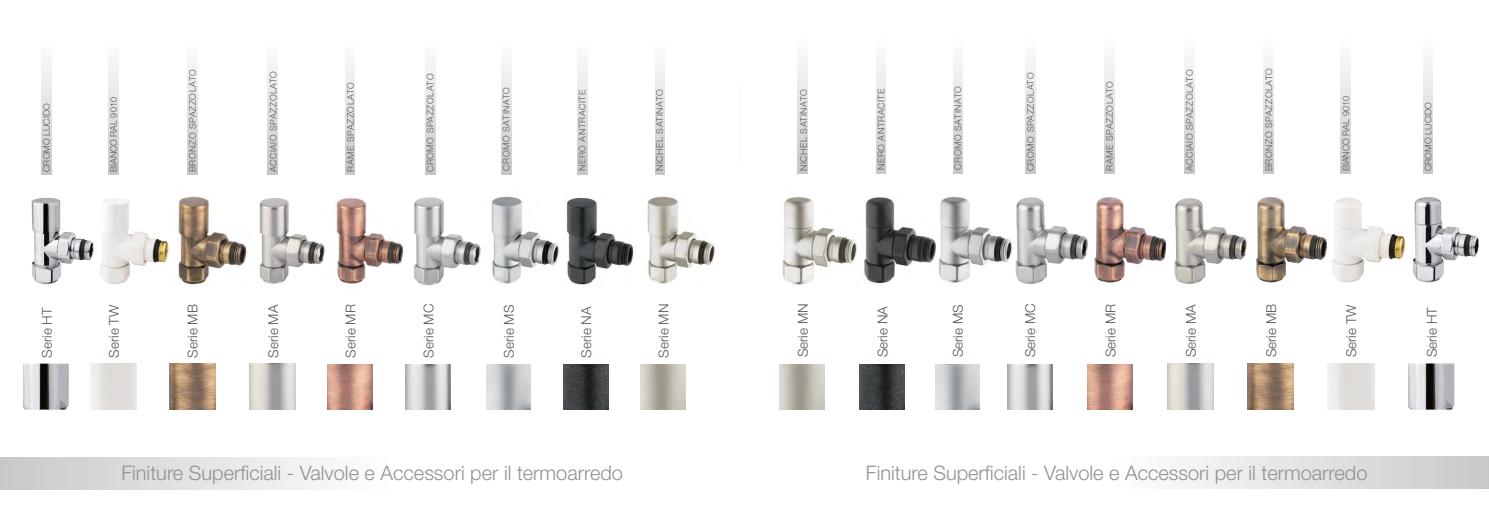
<style>
.page{position:relative;width:1489px;height:525px;background:#fff}
.page>*{position:absolute;margin:0;border:0;box-sizing:border-box;transform-origin:0 0}
.t1{font:300 20px "Helvetica Neue CE";color:#929292}
.t2{font:300 13.5px "Helvetica Neue CE";color:#575756}
.t3{font:300 9px "Helvetica Neue CE";letter-spacing:.06em;color:#575756}
.t4{font:300 9px "Helvetica Neue CE";color:#575756}
.t5{font:300 9px "Helvetica Neue CE";letter-spacing:.01em;color:#575756}
</style>
<div class="page">
<svg style="left:425px;top:64px;width:10px;height:110px"></svg>
<svg style="left:345px;top:64px;width:10px;height:110px"></svg>
<img style="left:1015px;top:197px;width:74px;height:87px">
<img style="left:336px;top:197px;width:145px;height:89px">
<img style="left:491px;top:196px;width:69px;height:88px">
<img style="left:406px;top:365px;width:44px;height:44px">
<img style="left:328px;top:365px;width:44px;height:44px">
<img style="left:178px;top:196px;width:65px;height:89px">
<svg style="left:187px;top:64px;width:10px;height:110px"></svg>
<svg style="left:268px;top:64px;width:9px;height:110px"></svg>
<img style="left:169px;top:363px;width:46px;height:46px">
<img style="left:23px;top:363px;width:46px;height:46px">
<svg style="left:109px;top:64px;width:9px;height:110px"></svg>
<img style="left:32px;top:198px;width:62px;height:86px">
<img style="left:100px;top:198px;width:69px;height:86px">
<img style="left:243px;top:198px;width:82px;height:86px">
<img style="left:1094px;top:197px;width:71px;height:86px">
<img style="left:935px;top:364px;width:44px;height:45px">
<img style="left:1007px;top:364px;width:45px;height:45px">
<img style="left:250px;top:363px;width:46px;height:46px">
<img style="left:1087px;top:364px;width:45px;height:45px">
<img style="left:1167px;top:363px;width:46px;height:46px">
<img style="left:1247px;top:363px;width:46px;height:46px">
<img style="left:1408px;top:363px;width:46px;height:46px">
<img style="left:1413px;top:197px;width:65px;height:85px">
<img style="left:1174px;top:198px;width:73px;height:86px">
<img style="left:1256px;top:197px;width:71px;height:86px">
<svg style="left:501px;top:64px;width:10px;height:110px"></svg>
<svg style="left:655px;top:64px;width:9px;height:110px"></svg>
<img style="left:1332px;top:197px;width:73px;height:85px">
<svg style="left:953px;top:63px;width:9px;height:110px"></svg>
<svg style="left:1025px;top:63px;width:10px;height:110px"></svg>
<svg style="left:1104px;top:63px;width:9px;height:110px"></svg>
<svg style="left:1184px;top:63px;width:9px;height:110px"></svg>
<svg style="left:1263px;top:63px;width:10px;height:110px"></svg>
<svg style="left:1340px;top:63px;width:10px;height:111px"></svg>
<svg style="left:1423px;top:63px;width:9px;height:110px"></svg>
<svg style="left:41px;top:64px;width:10px;height:110px"></svg>
<div style="left:1107px;top:456px;width:381px;height:32px;background:linear-gradient(to right,#fff,#c9c9c9)"></div>
<div style="left:0;top:457px;width:398px;height:32px;background:linear-gradient(to right,#c9c9c8,#fff)"></div>
<img style="left:647px;top:196px;width:69px;height:88px">
<img style="left:782px;top:197px;width:75px;height:88px">
<svg style="left:798px;top:63px;width:9px;height:110px"></svg>
<img style="left:864px;top:197px;width:72px;height:87px">
<img style="left:859px;top:364px;width:45px;height:45px">
<svg style="left:876px;top:63px;width:9px;height:110px"></svg>
<img style="left:566px;top:197px;width:68px;height:88px">
<img style="left:563px;top:365px;width:45px;height:44px">
<svg style="left:577px;top:64px;width:10px;height:110px"></svg>
<img style="left:938px;top:197px;width:75px;height:86px">
<p class="t5" style="left:41px;top:172px;width:70px;rotate:-90deg">CROMO LUCIDO</p>
<p class="t4" style="left:108px;top:172px;width:76px;rotate:-90deg">BIANCO RAL 9010</p>
<p class="t3" style="left:187px;top:172px;width:104px;rotate:-90deg">BRONZO SPAZZOLATO</p>
<p class="t3" style="left:268px;top:172px;width:103px;rotate:-90deg">ACCIAIO SPAZZOLATO</p>
<p class="t3" style="left:345px;top:172px;width:91px;rotate:-90deg">RAME SPAZZOLATO</p>
<p class="t3" style="left:425px;top:172px;width:100px;rotate:-90deg">CROMO SPAZZOLATO</p>
<p class="t3" style="left:501px;top:171px;width:85px;rotate:-90deg">CROMO SATINATO</p>
<p class="t3" style="left:654px;top:171px;width:84px;rotate:-90deg">NICHEL SATINATO</p>
<p class="t3" style="left:952px;top:170px;width:85px;rotate:-90deg">CROMO SATINATO</p>
<p class="t3" style="left:875px;top:170px;width:83px;rotate:-90deg">NERO ANTRACITE</p>
<p class="t3" style="left:798px;top:171px;width:84px;rotate:-90deg">NICHEL SATINATO</p>
<p class="t3" style="left:577px;top:171px;width:83px;rotate:-90deg">NERO ANTRACITE</p>
<p class="t3" style="left:1025px;top:171px;width:101px;rotate:-90deg">CROMO SPAZZOLATO</p>
<p class="t3" style="left:1104px;top:171px;width:91px;rotate:-90deg">RAME SPAZZOLATO</p>
<p class="t3" style="left:1184px;top:171px;width:103px;rotate:-90deg">ACCIAIO SPAZZOLATO</p>
<p class="t3" style="left:1263px;top:171px;width:105px;rotate:-90deg">BRONZO SPAZZOLATO</p>
<p class="t4" style="left:1340px;top:171px;width:76px;rotate:-90deg">BIANCO RAL 9010</p>
<p class="t5" style="left:1422px;top:171px;width:71px;rotate:-90deg">CROMO LUCIDO</p>
<h2 class="t2" style="left:39px;top:357px;width:52px;rotate:-90deg">Serie HT</h2>
<h2 class="t2" style="left:106px;top:357px;width:54px;rotate:-90deg">Serie TW</h2>
<h2 class="t2" style="left:184px;top:357px;width:55px;rotate:-90deg">Serie MB</h2>
<h2 class="t2" style="left:265px;top:357px;width:54px;rotate:-90deg">Serie MA</h2>
<h2 class="t2" style="left:342px;top:357px;width:55px;rotate:-90deg">Serie MR</h2>
<h2 class="t2" style="left:420px;top:357px;width:55px;rotate:-90deg">Serie MC</h2>
<h2 class="t2" style="left:501px;top:357px;width:54px;rotate:-90deg">Serie MS</h2>
<h2 class="t2" style="left:655px;top:357px;width:55px;rotate:-90deg">Serie MN</h2>
<h2 class="t2" style="left:949px;top:357px;width:54px;rotate:-90deg">Serie MS</h2>
<h2 class="t2" style="left:1022px;top:357px;width:55px;rotate:-90deg">Serie MC</h2>
<h2 class="t2" style="left:1102px;top:357px;width:55px;rotate:-90deg">Serie MR</h2>
<h2 class="t2" style="left:1182px;top:357px;width:55px;rotate:-90deg">Serie MA</h2>
<h2 class="t2" style="left:1262px;top:357px;width:55px;rotate:-90deg">Serie MB</h2>
<h2 class="t2" style="left:1343px;top:357px;width:54px;rotate:-90deg">Serie TW</h2>
<h2 class="t2" style="left:1423px;top:357px;width:52px;rotate:-90deg">Serie HT</h2>
<h2 class="t2" style="left:794px;top:357px;width:55px;rotate:-90deg">Serie MN</h2>
<h2 class="t2" style="left:874px;top:357px;width:53px;rotate:-90deg">Serie NA</h2>
<h2 class="t2" style="left:578px;top:357px;width:53px;rotate:-90deg">Serie NA</h2>
<h1 class="t1" style="left:121px;top:460px;width:503px">Finiture Superficiali - Valvole e Accessori per il termoarredo</h1>
<h1 class="t1" style="left:865px;top:460px;width:503px">Finiture Superficiali - Valvole e Accessori per il termoarredo</h1>
</div>
